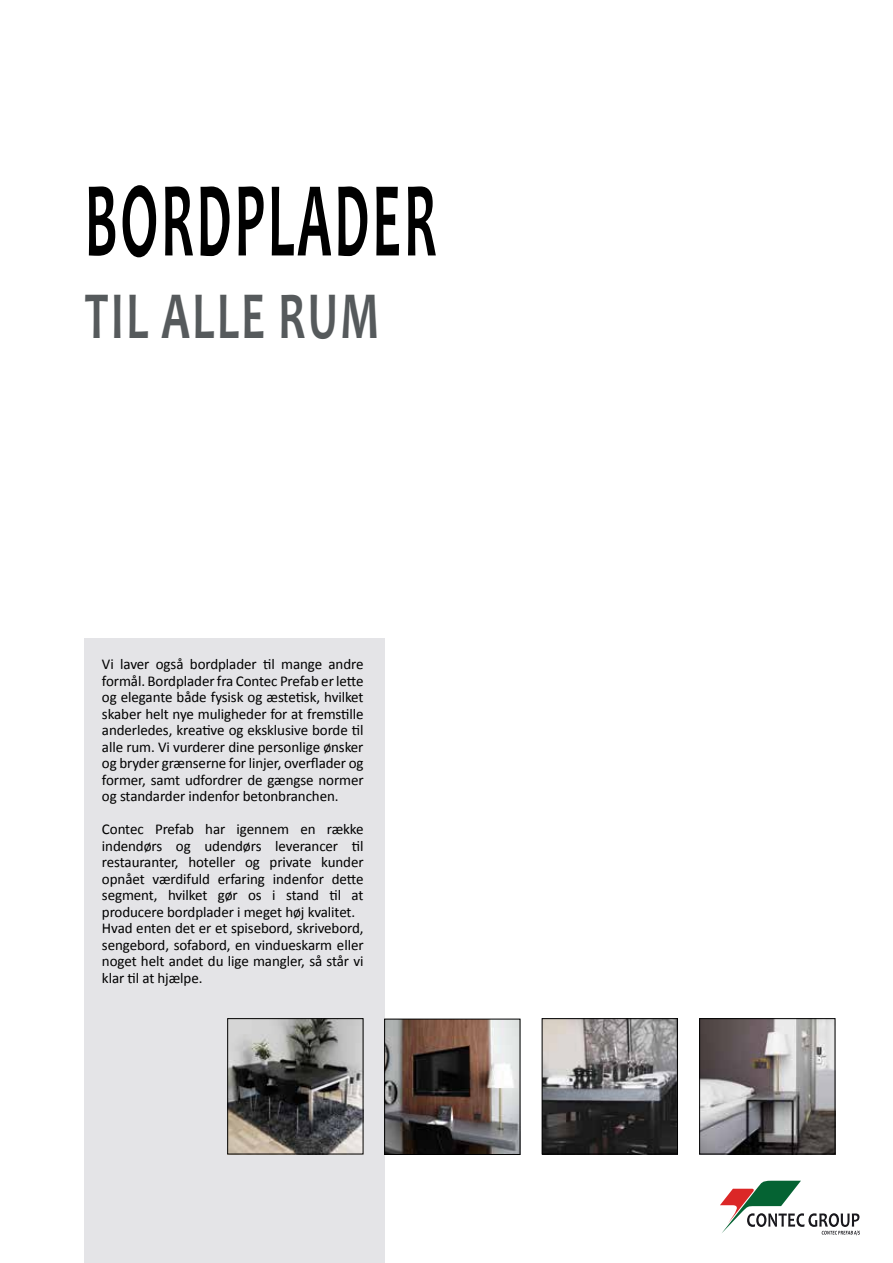
<style>
.page{position:relative;width:893px;height:1263px;background:#fff}
.page>*{position:absolute;margin:0;border:0;box-sizing:border-box;transform-origin:0 0}
.t1{font:700 108px "Candara";letter-spacing:.06em;color:#000;scale:.5 1}
.t2{font:700 67.5px "Candara";letter-spacing:.06em;color:#565a5c;scale:.67 1}
.t3{font:15px/16.5px "Calibri";letter-spacing:-.005em;color:#000;text-align:justify}
</style>
<div class="page">
<div style="left:84px;top:638px;width:300px;height:625px;background:#e4e4e7"></div>
<img style="left:229px;top:1020px;width:132px;height:132px">
<div style="left:227px;top:1018px;width:136px;height:136px;border:1px solid #000"></div>
<img style="left:544px;top:1020px;width:132px;height:132px">
<div style="left:542px;top:1018px;width:136px;height:136px;border:1px solid #000"></div>
<img style="left:701px;top:1020px;width:132px;height:132px">
<div style="left:699px;top:1018px;width:136px;height:136px;border:1px solid #000"></div>
<img style="left:386px;top:1021px;width:132px;height:132px">
<div style="left:384px;top:1019px;width:136px;height:136px;border:1px solid #000"></div>
<svg style="left:720px;top:1181px;width:140px;height:54px"></svg>
<h1 class="t1" style="left:85px;top:153px;width:704px">BORDPLADER</h1>
<h2 class="t2" style="left:85px;top:274px;width:441px">TIL ALLE RUM</h2>
<p class="t3" style="left:102px;top:656px;width:263px">Vi laver også bordplader til mange andre formål. Bordplader fra Contec Prefab er lette og elegante både fysisk og æstetisk, hvilket skaber helt nye muligheder for at fremstille anderledes, kreative og eksklusive borde til alle rum. Vi vurderer dine personlige ønsker og bryder grænserne for linjer, overflader og former, samt udfordrer de gængse normer og standarder indenfor betonbranchen.</p>
<p class="t3" style="left:102px;top:821px;width:263px;text-align:left">Contec Prefab har igennem en række indendørs og udendørs leverancer til restauranter, hoteller og private kunder opnået værdifuld erfaring indenfor dette segment, hvilket gør os i stand til at producere bordplader i meget høj kvalitet.<br>Hvad enten det er et spisebord, skrivebord, sengebord, sofabord, en vindueskarm eller noget helt andet du lige mangler, så står vi klar til at hjælpe.</p>
</div>
